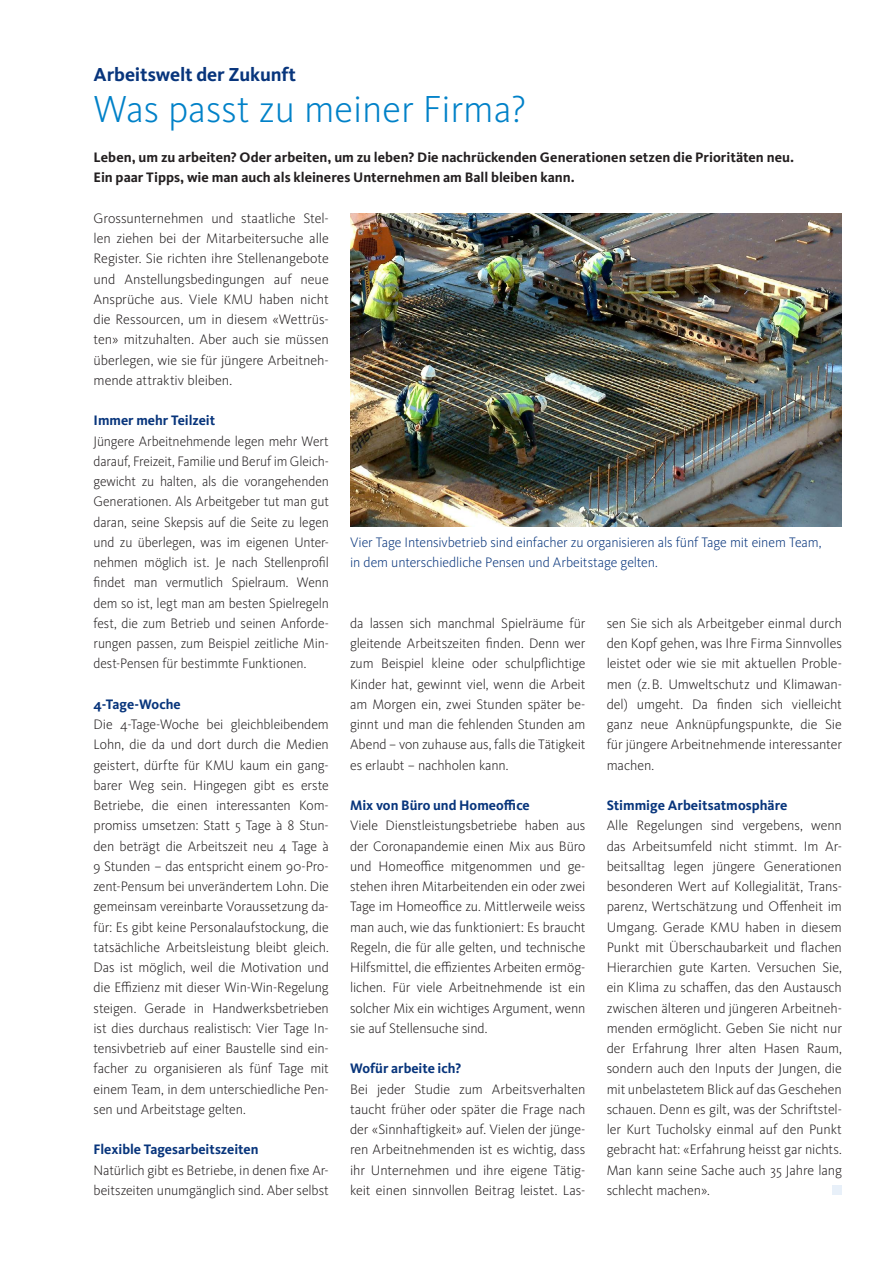
<style>
.page{position:relative;width:893px;height:1263px;background:#fff}
.page>*{position:absolute;margin:0;border:0;box-sizing:border-box;transform-origin:0 0}
.t1{font:300 39px "Kievit OT";color:#0081c8}
.t2{font:700 19.5px "Kievit OT";letter-spacing:-.01em;color:#08357c}
.t3{font:300 14.25px/20.2px "Kievit OT";letter-spacing:-.01em;color:#231f20;text-align:justify}
.t4{font:300 14.25px/20.2px "Kievit OT";letter-spacing:-.01em;color:#231f20;text-align:justify;scale:.96 1}
.t5{font:700 14.25px/20.2px "Kievit OT";color:#231f20}
.t6{font:300 14.25px/20.2px "Kievit OT";letter-spacing:-.01em;color:#08357c}
.t7{font:700 14.25px "Kievit OT";color:#08357c}
</style>
<div class="page">
<img style="left:350px;top:214px;width:492px;height:312px">
<div style="left:832px;top:1185px;width:10px;height:10px;background:#e8f0f9"></div>
<h2 class="t2" style="left:94px;top:63px;width:204px">Arbeitswelt der Zukunft</h2>
<h1 class="t1" style="left:94px;top:85px;width:434px">Was passt zu meiner Firma?</h1>
<p class="t5" style="left:94px;top:147px;width:702px">Leben, um zu arbeiten? Oder arbeiten, um zu leben? Die nachrückenden Generationen setzen die Prioritäten neu.<br>Ein paar Tipps, wie man auch als kleineres Unternehmen am Ball bleiben kann.</p>
<p class="t3" style="left:94px;top:208px;width:237px">Grossunternehmen und staatliche Stel&shy;len ziehen bei der Mitarbeitersuche alle Register. Sie richten ihre Stellenangebote und Anstellungsbedingungen auf neue Ansprüche aus. Viele KMU haben nicht die Ressourcen, um in diesem «Wettrüs&shy;ten» mitzuhalten. Aber auch sie müssen überlegen, wie sie für jüngere Arbeitneh&shy;mende attraktiv bleiben.</p>
<p class="t7" style="left:94px;top:412px;width:123px">Immer mehr Teilzeit</p>
<p class="t4" style="left:94px;top:430px;width:247px">Jüngere Arbeitnehmende legen mehr Wert darauf, Freizeit, Familie und Beruf im Gleich&shy;gewicht zu halten, als die vorangehenden Generationen. Als Arbeitgeber tut man gut daran, seine Skepsis auf die Seite zu legen und zu überlegen, was im eigenen Unter&shy;nehmen möglich ist. Je nach Stellenprofil findet man vermutlich Spielraum. Wenn dem so ist, legt man am besten Spielregeln fest, die zum Betrieb und seinen Anforde&shy;rungen passen, zum Beispiel zeitliche Min&shy;dest-Pensen für bestimmte Funktionen.</p>
<p class="t7" style="left:94px;top:695px;width:89px">4-Tage-Woche</p>
<p class="t3" style="left:94px;top:714px;width:237px">Die 4-Tage-Woche bei gleichbleibendem Lohn, die da und dort durch die Medien geistert, dürfte für KMU kaum ein gang&shy;barer Weg sein. Hingegen gibt es erste Betriebe, die einen interessanten Kom&shy;promiss umsetzen: Statt 5 Tage à 8 Stun&shy;den beträgt die Arbeitszeit neu 4 Tage à 9 Stunden – das entspricht einem 90-Pro&shy;zent-Pensum bei unverändertem Lohn. Die gemeinsam vereinbarte Voraussetzung da&shy;für: Es gibt keine Personalaufstockung, die tatsächliche Arbeitsleistung bleibt gleich.<br>Das ist möglich, weil die Motivation und die Effizienz mit dieser Win-Win-Regelung steigen. Gerade in Handwerksbetrieben ist dies durchaus realistisch: Vier Tage In&shy;tensivbetrieb auf einer Baustelle sind ein&shy;facher zu organisieren als fünf Tage mit einem Team, in dem unterschiedliche Pen&shy;sen und Arbeitstage gelten.</p>
<p class="t7" style="left:94px;top:1141px;width:166px">Flexible Tagesarbeitszeiten</p>
<p class="t3" style="left:94px;top:1159px;width:237px">Natürlich gibt es Betriebe, in denen fixe Ar&shy;beitszeiten unumgänglich sind. Aber selbst</p>
<p class="t6" style="left:350px;top:532px;width:473px">Vier Tage Intensivbetrieb sind einfacher zu organisieren als fünf Tage mit einem Team, in dem unterschiedliche Pensen und Arbeitstage gelten.</p>
<p class="t3" style="left:350px;top:613px;width:237px">da lassen sich manchmal Spielräume für gleitende Arbeitszeiten finden. Denn wer zum Beispiel kleine oder schulpflichtige Kinder hat, gewinnt viel, wenn die Arbeit am Morgen ein, zwei Stunden später be&shy;ginnt und man die fehlenden Stunden am Abend – von zuhause aus, falls die Tätigkeit es erlaubt – nachholen kann.</p>
<p class="t7" style="left:350px;top:797px;width:181px">Mix von Büro und Homeoffice</p>
<p class="t3" style="left:350px;top:815px;width:237px">Viele Dienstleistungsbetriebe haben aus der Coronapandemie einen Mix aus Büro und Homeoffice mitgenommen und ge&shy;stehen ihren Mitarbeitenden ein oder zwei Tage im Homeoffice zu. Mittlerweile weiss man auch, wie das funktioniert: Es braucht Regeln, die für alle gelten, und technische Hilfsmittel, die effizientes Arbeiten ermög&shy;lichen. Für viele Arbeitnehmende ist ein solcher Mix ein wichtiges Argument, wenn sie auf Stellensuche sind.</p>
<p class="t7" style="left:350px;top:1060px;width:113px">Wofür arbeite ich?</p>
<p class="t3" style="left:350px;top:1078px;width:237px">Bei jeder Studie zum Arbeitsverhalten taucht früher oder später die Frage nach der «Sinnhaftigkeit» auf. Vielen der jünge&shy;ren Arbeitnehmenden ist es wichtig, dass ihr Unternehmen und ihre eigene Tätig&shy;keit einen sinnvollen Beitrag leistet. Las-</p>
<p class="t3" style="left:607px;top:613px;width:237px">sen Sie sich als Arbeitgeber einmal durch den Kopf gehen, was Ihre Firma Sinnvolles leistet oder wie sie mit aktuellen Proble&shy;men (z.B. Umweltschutz und Klimawan&shy;del) umgeht. Da finden sich vielleicht ganz neue Anknüpfungspunkte, die Sie für jüngere Arbeitnehmende interessanter machen.</p>
<p class="t7" style="left:607px;top:797px;width:182px">Stimmige Arbeitsatmosphäre</p>
<p class="t3" style="left:607px;top:815px;width:237px">Alle Regelungen sind vergebens, wenn das Arbeitsumfeld nicht stimmt. Im Ar&shy;beitsalltag legen jüngere Generationen besonderen Wert auf Kollegialität, Trans&shy;parenz, Wertschätzung und Offenheit im Umgang. Gerade KMU haben in diesem Punkt mit Überschaubarkeit und flachen Hierarchien gute Karten. Versuchen Sie, ein Klima zu schaffen, das den Austausch zwischen älteren und jüngeren Arbeitneh&shy;menden ermöglicht. Geben Sie nicht nur der Erfahrung Ihrer alten Hasen Raum, sondern auch den Inputs der Jungen, die mit unbelastetem Blick auf das Geschehen schauen. Denn es gilt, was der Schriftstel&shy;ler Kurt Tucholsky einmal auf den Punkt gebracht hat: «Erfahrung heisst gar nichts.<br>Man kann seine Sache auch 35 Jahre lang schlecht machen».</p>
</div>
